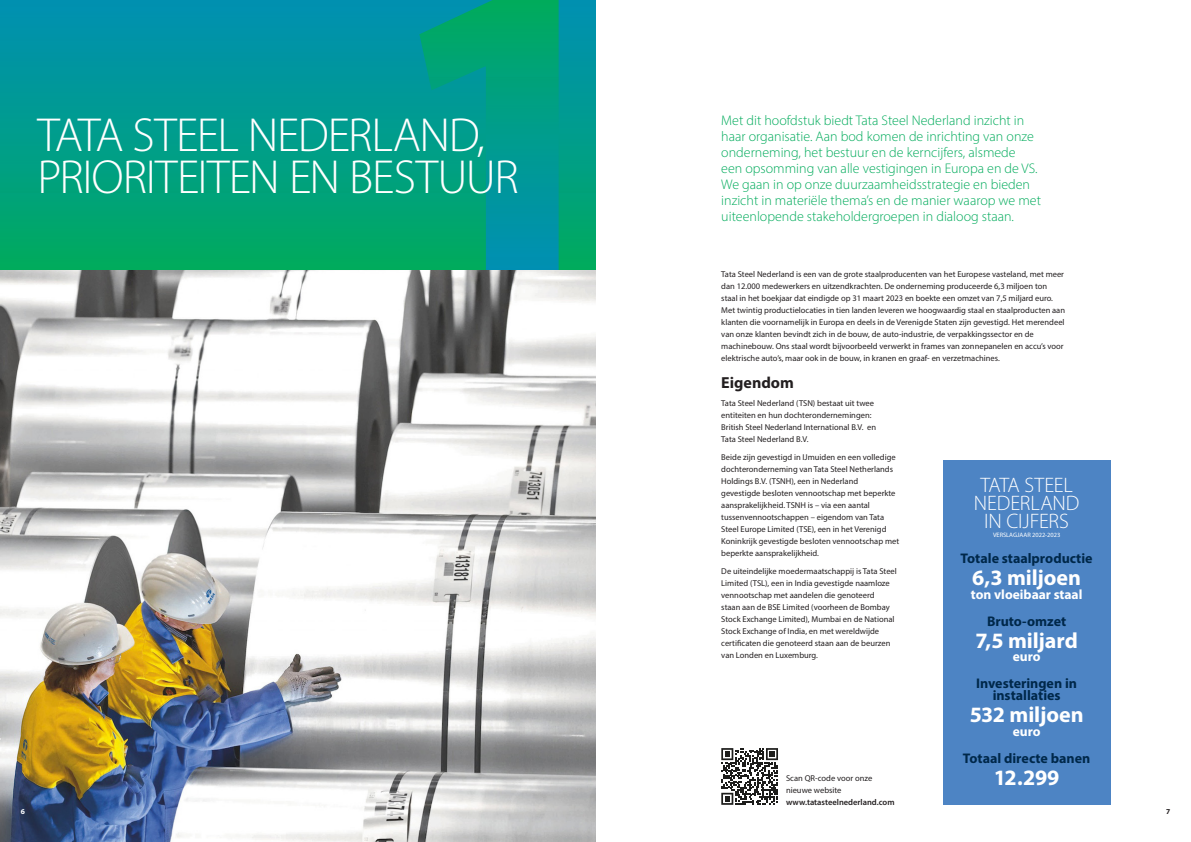
<style>
.page{position:relative;width:1191px;height:842px;background:#fff}
.page>*{position:absolute;margin:0;border:0;box-sizing:border-box;transform-origin:0 0}
.t1{font:300 48px "Myriad Pro";letter-spacing:-.025em;color:#fff}
.t2{font:700 22px "Myriad Pro";letter-spacing:-.005em;color:#fff}
.t3{font:300 21px "Myriad Pro";letter-spacing:-.01em;color:#fff}
.t4{font:700 16px "Myriad Pro";color:#231f20}
.t5{font:300 14px/16px "Myriad Pro";color:#00ab5b}
.t6{font:700 14px "Myriad Pro";letter-spacing:-.005em;color:#00284a}
.t7{font:700 13.5px "Myriad Pro";color:#fff}
.t8{font:8.5px/12px "Myriad Pro";color:#231f20}
.t9{font:600 8.5px "Myriad Pro";color:#231f20}
.t10{font:700 7.5px "Myriad Pro";color:#fff}
.t11{font:700 7.5px "Myriad Pro";color:#231f20}
.t12{font:6.4px "Myriad Pro";color:#fff}
</style>
<div class="page">
<div style="left:0;top:0;width:595px;height:271px;background:linear-gradient(to bottom,#008fb4,#00aa60)"></div>
<svg style="left:419px;top:0;width:139px;height:271px;background:#009e85"></svg>
<img style="left:0;top:271px;width:595px;height:571px">
<div style="left:943px;top:460px;width:167px;height:345px;background:#4d84c4"></div>
<svg style="left:721px;top:748px;width:57px;height:57px"></svg>
<p class="t1" style="left:37px;top:106px;width:449px">TATA STEEL NEDERLAND,</p>
<p class="t1" style="left:37px;top:148px;width:483px">PRIORITEITEN EN BESTUUR</p>
<p class="t5" style="left:721px;top:113px;width:321px">Met dit hoofdstuk biedt Tata Steel Nederland inzicht in haar organisatie. Aan bod komen de inrichting van onze onderneming, het bestuur en de kerncijfers, alsmede<br>een opsomming van alle vestigingen in Europa en de VS.<br>We gaan in op onze duurzaamheidsstrategie en bieden inzicht in materiële thema’s en de manier waarop we met uiteenlopende stakeholdergroepen in dialoog staan.</p>
<p class="t8" style="left:721px;top:268px;width:345px">Tata Steel Nederland is een van de grote staalproducenten van het Europese vasteland, met meer dan 12.000 medewerkers en uitzendkrachten. De onderneming produceerde 6,3 miljoen ton staal in het boekjaar dat eindigde op 31 maart 2023 en boekte een omzet van 7,5 miljard euro.<br>Met twintig productielocaties in tien landen leveren we hoogwaardig staal en staalproducten aan klanten die voornamelijk in Europa en deels in de Verenigde Staten zijn gevestigd. Het merendeel van onze klanten bevindt zich in de bouw, de auto-industrie, de verpakkingssector en de machinebouw. Ons staal wordt bijvoorbeeld verwerkt in frames van zonnepanelen en accu’s voor elektrische auto’s, maar ook in de bouw, in kranen en graaf- en verzetmachines.</p>
<p class="t4" style="left:721px;top:372px;width:74px">Eigendom</p>
<p class="t8" style="left:721px;top:397px;width:154px">Tata Steel Nederland (TSN) bestaat uit twee entiteiten en hun dochterondernemingen:</p>
<p class="t8" style="left:721px;top:421px;width:156px">British Steel Nederland International B.V. en</p>
<p class="t8" style="left:721px;top:433px;width:89px">Tata Steel Nederland B.V.</p>
<p class="t8" style="left:721px;top:451px;width:179px">Beide zijn gevestigd in IJmuiden en een volledige dochteronderneming van Tata Steel Netherlands Holdings B.V. (TSNH), een in Nederland gevestigde besloten vennootschap met beperkte aansprakelijkheid. TSNH is – via een aantal tussenvennootschappen – eigendom van Tata Steel Europe Limited (TSE), een in het Verenigd Koninkrijk gevestigde besloten vennootschap met beperkte aansprakelijkheid.</p>
<p class="t8" style="left:721px;top:565px;width:177px">De uiteindelijke moedermaatschappij is Tata Steel Limited (TSL), een in India gevestigde naamloze vennootschap met aandelen die genoteerd<br>staan aan de BSE Limited (voorheen de Bombay Stock Exchange Limited), Mumbai en de National Stock Exchange of India, en met wereldwijde certificaten die genoteerd staan aan de beurzen van Londen en Luxemburg.</p>
<p class="t3" style="left:980px;top:473px;width:94px">TATA STEEL</p>
<p class="t3" style="left:974px;top:491px;width:107px">NEDERLAND</p>
<p class="t3" style="left:984px;top:509px;width:86px">IN CIJFERS</p>
<p class="t12" style="left:993px;top:531px;width:69px">VERSLAGJAAR 2022-2023</p>
<p class="t6" style="left:960px;top:549px;width:134px">Totale staalproductie</p>
<p class="t2" style="left:972px;top:564px;width:110px">6,3 miljoen</p>
<p class="t7" style="left:971px;top:585px;width:113px">ton vloeibaar staal</p>
<p class="t6" style="left:987px;top:612px;width:81px">Bruto-omzet</p>
<p class="t2" style="left:975px;top:626px;width:104px">7,5 miljard</p>
<p class="t7" style="left:1012px;top:648px;width:29px">euro</p>
<p class="t6" style="left:976px;top:674px;width:102px">Investeringen in</p>
<p class="t6" style="left:992px;top:686px;width:69px">installaties</p>
<p class="t2" style="left:969px;top:701px;width:115px">532 miljoen</p>
<p class="t7" style="left:1012px;top:722px;width:29px">euro</p>
<p class="t6" style="left:963px;top:749px;width:129px">Totaal directe banen</p>
<p class="t2" style="left:994px;top:763px;width:67px">12.299</p>
<p class="t8" style="left:786px;top:772px;width:88px">Scan QR-code voor onze</p>
<p class="t8" style="left:786px;top:784px;width:57px">nieuwe website</p>
<p class="t9" style="left:786px;top:796px;width:110px">www.tatasteelnederland.com</p>
<p class="t10" style="left:21px;top:806px;width:6px">6</p>
<p class="t11" style="left:1166px;top:806px;width:6px">7</p>
</div>
